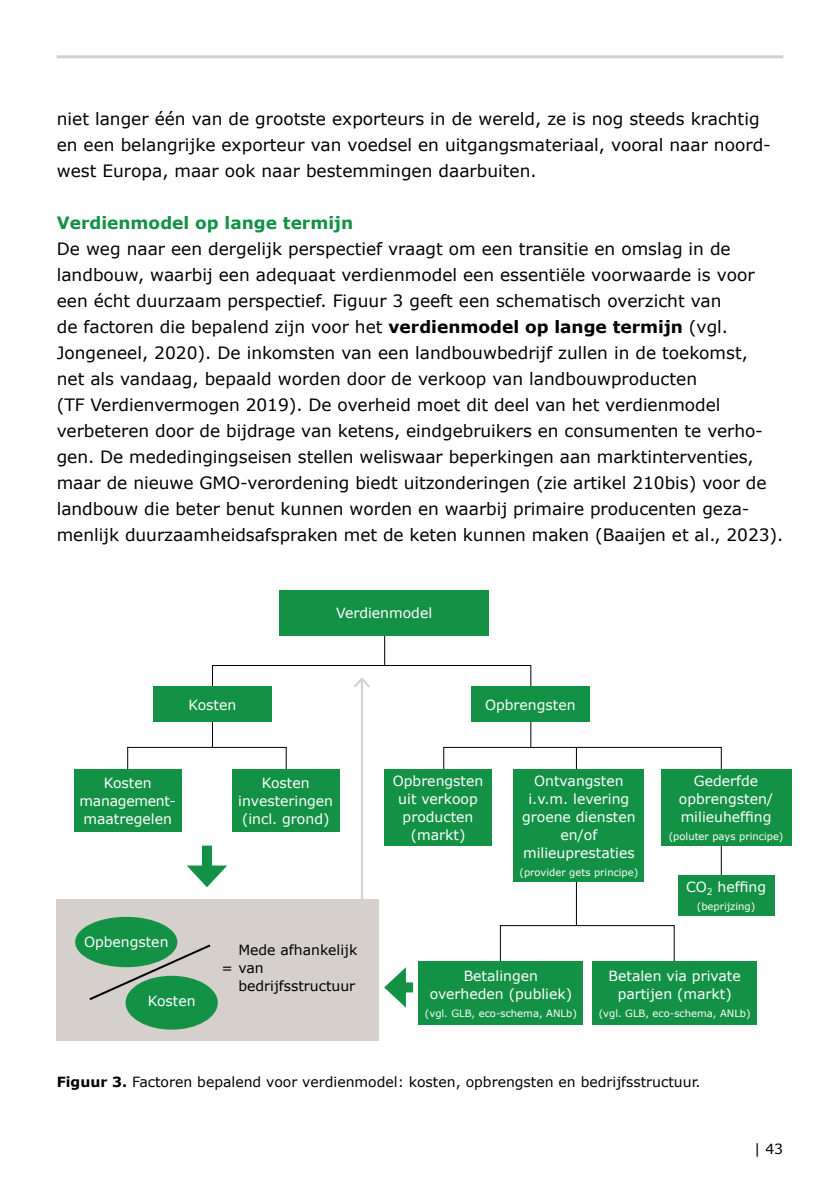
<style>
.page{position:relative;width:840px;height:1191px;background:#fff}
.page>*{position:absolute;margin:0;border:0;box-sizing:border-box;transform-origin:0 0}
.Platte_tekst{font:17px/26px "Verdana";color:#000}
.H2_Tussenkop_bold{font:700 17px "Verdana";color:#139145}
.t1{font:14px/18px "Verdana";color:#fff;text-align:center}
.t2{font:14px/18px "Verdana";color:#000}
.t3{font:10px "Verdana";color:#fff}
.s1{font-weight:700}
</style>
<div class="page">
<div style="left:202px;top:845px;width:10px;height:29px;background:#139145"></div>
<svg style="left:187px;top:865px;width:40px;height:22px"></svg>
<div style="left:397px;top:982px;width:16px;height:10px;background:#139145"></div>
<svg style="left:384px;top:968px;width:21px;height:39px"></svg>
<hr style="left:384px;top:629px;width:1px;height:36px;background:#000">
<div style="left:212px;top:665px;width:319px;height:83px;border:1px solid #000"></div>
<div style="left:127px;top:747px;width:159px;height:36px;border:1px solid #000"></div>
<div style="left:499px;top:925px;width:175px;height:37px;border:1px solid #000"></div>
<hr style="left:575px;top:747px;width:1px;height:178px;background:#000">
<hr style="left:360px;top:679px;width:2px;height:226px;background:#d5d0cb">
<svg style="left:354px;top:677px;width:16px;height:12px"></svg>
<svg style="left:442px;top:746px;width:279px;height:151px"></svg>
<div style="left:471px;top:686px;width:118px;height:36px;background:#139145"></div>
<div style="left:153px;top:686px;width:118px;height:36px;background:#139145"></div>
<div style="left:74px;top:769px;width:107px;height:62px;background:#139145"></div>
<div style="left:232px;top:769px;width:107px;height:62px;background:#139145"></div>
<div style="left:384px;top:769px;width:107px;height:76px;background:#139145"></div>
<div style="left:660px;top:769px;width:131px;height:76px;background:#139145"></div>
<div style="left:677px;top:876px;width:97px;height:40px;background:#139145"></div>
<div style="left:592px;top:961px;width:164px;height:64px;background:#139145"></div>
<div style="left:418px;top:961px;width:165px;height:64px;background:#139145"></div>
<div style="left:513px;top:769px;width:130px;height:112px;background:#139145"></div>
<div style="left:57px;top:899px;width:321px;height:142px;background:#d5d0cb"></div>
<div style="left:75px;top:917px;width:102px;height:50px;background:#139145;border-radius:50%"></div>
<div style="left:125px;top:975px;width:93px;height:54px;background:#139145;border-radius:50%"></div>
<svg style="left:87px;top:942px;width:125px;height:60px"></svg>
<div style="left:279px;top:590px;width:209px;height:45px;background:#139145"></div>
<hr style="left:57px;top:55px;width:725px;height:3px;background:#d5d0cb">
<p class="Platte_tekst" style="left:57px;top:106px;width:715px">niet langer één van de grootste exporteurs in de wereld, ze is nog steeds krachtig en een belangrijke exporteur van voedsel en uitgangsmateriaal, vooral naar noord&shy;west Europa, maar ook naar bestemmingen daarbuiten.</p>
<h2 class="H2_Tussenkop_bold" style="left:57px;top:211px;width:298px">Verdienmodel op lange termijn</h2>
<p class="Platte_tekst" style="left:57px;top:236px;width:727px">De weg naar een dergelijk perspectief vraagt om een transitie en omslag in de landbouw, waarbij een adequaat verdienmodel een essentiële voorwaarde is voor een écht duurzaam perspectief. Figuur 3 geeft een schematisch overzicht van<br>de factoren die bepalend zijn voor het <span class="s1">verdienmodel op lange termijn</span> (vgl.<br>Jongeneel, 2020). De inkomsten van een landbouwbedrijf zullen in de toekomst,<br>net als vandaag, bepaald worden door de verkoop van landbouwproducten<br>(TF Verdienvermogen 2019). De overheid moet dit deel van het verdienmodel verbeteren door de bijdrage van ketens, eindgebruikers en consumenten te verho&shy;gen. De mededingingseisen stellen weliswaar beperkingen aan marktinterventies, maar de nieuwe GMO-verordening biedt uitzonderingen (zie artikel 210bis) voor de landbouw die beter benut kunnen worden en waarbij primaire producenten geza&shy;menlijk duurzaamheidsafspraken met de keten kunnen maken (Baaijen et al., 2023).</p>
<p class="t1" style="left:336px;top:604px;width:97px">Verdienmodel</p>
<p class="t1" style="left:188px;top:695px;width:49px">Kosten</p>
<p class="t1" style="left:485px;top:695px;width:92px">Opbrengsten</p>
<p class="t1" style="left:79px;top:774px;width:98px">Kosten management&shy;maatregelen</p>
<p class="t1" style="left:238px;top:774px;width:96px">Kosten investeringen (incl. grond)</p>
<p class="t1" style="left:392px;top:772px;width:92px">Opbrengsten uit verkoop producten (markt)</p>
<p class="t1" style="left:678px;top:772px;width:96px">Gederfde opbrengsten/ milieuheffing</p>
<p class="t1" style="left:522px;top:772px;width:115px">Ontvangsten i.v.m. levering groene diensten en/of milieuprestaties</p>
<p class="t3" style="left:519px;top:866px;width:120px">(provider gets principe)</p>
<p class="t3" style="left:668px;top:830px;width:116px">(poluter pays principe)</p>
<p class="t1" style="left:685px;top:878px;width:81px">CO<sub>2</sub> heffing</p>
<p class="t3" style="left:696px;top:900px;width:60px">(beprijzing)</p>
<p class="t1" style="left:84px;top:933px;width:86px">Opbengsten</p>
<p class="t1" style="left:148px;top:992px;width:49px">Kosten</p>
<p class="t2" style="left:221px;top:941px;width:137px;text-indent:17px">Mede afhankelijk = van</p>
<p class="t2" style="left:238px;top:977px;width:118px">bedrijfsstructuur</p>
<p class="t1" style="left:429px;top:967px;width:144px">Betalingen overheden (publiek)</p>
<p class="t3" style="left:424px;top:1006px;width:153px">(vgl. GLB, eco-schema, ANLb)</p>
<p class="t1" style="left:608px;top:967px;width:134px">Betalen via private partijen (markt)</p>
<p class="t3" style="left:598px;top:1006px;width:153px">(vgl. GLB, eco-schema, ANLb)</p>
<p class="t2" style="left:57px;top:1073px;width:645px"><span class="s1">Figuur 3.</span> Factoren bepalend voor verdienmodel: kosten, opbrengsten en bedrijfsstructuur.</p>
<p class="t2" style="left:753px;top:1139px;width:30px">| 43</p>
</div>
